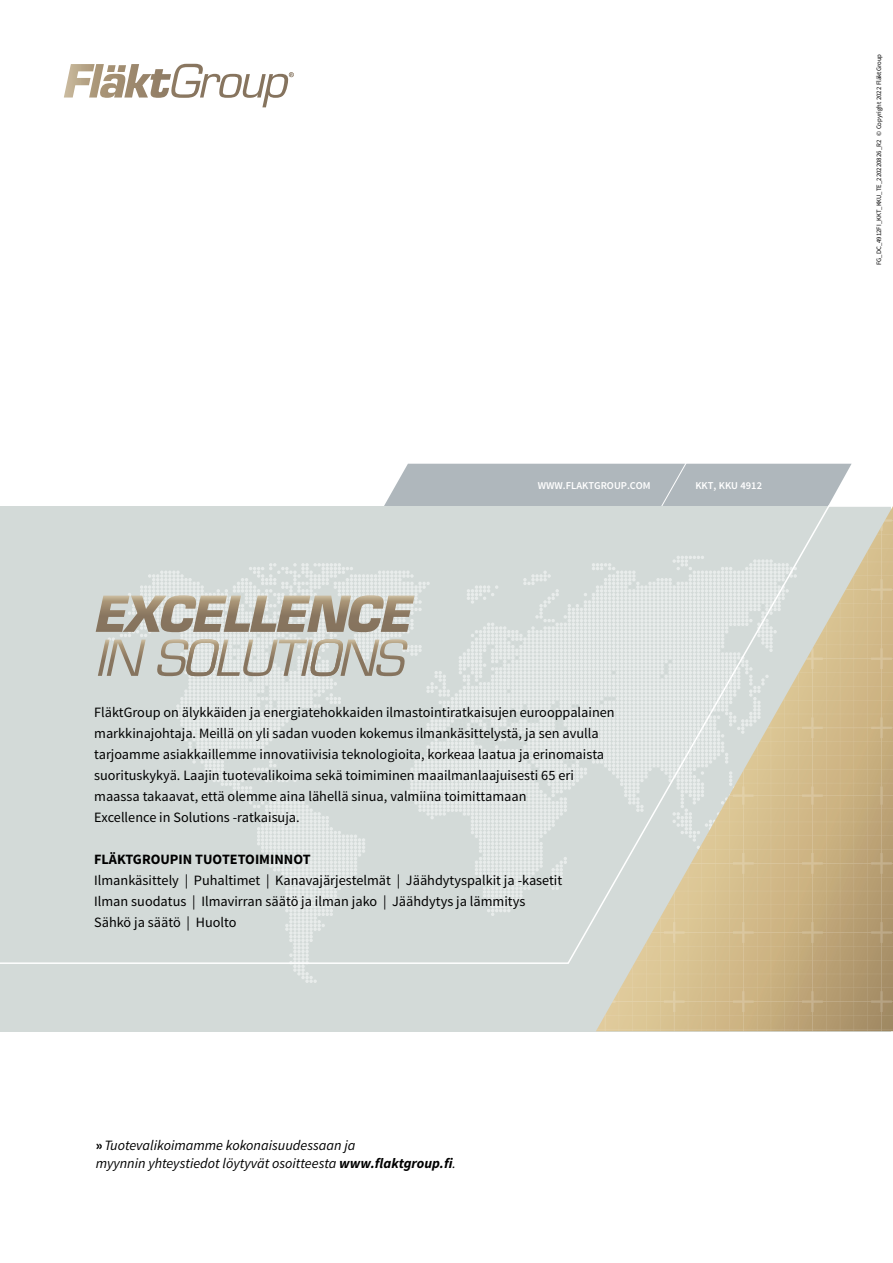
<style>
.page{position:relative;width:893px;height:1263px;background:#fff}
.page>*{position:absolute;margin:0;border:0;box-sizing:border-box;transform-origin:0 0}
.t1{font:14.25px/21px "Source Sans Pro";color:#000}
.t2{font:italic 14.25px/18px "Source Sans Pro";color:#000}
.t3{font:700 14.25px "Source Sans Pro";color:#000}
.t4{font:600 10.5px "Source Sans Pro";color:#fff}
.t5{font:6.75px "Source Sans Pro";color:#000}
.s1{font-weight:900;font-style:normal}
.s2{font-weight:700}
</style>
<div class="page">
<svg style="left:385px;top:463px;width:467px;height:41px;background:#b4bbc0"></svg>
<div style="left:0;top:506px;width:891px;height:525px;background:#d3dad8"></div>
<svg style="left:0;top:504px;width:829px;height:461px"></svg>
<svg style="left:96px;top:595px;width:319px;height:37px"></svg>
<svg style="left:98px;top:640px;width:48px;height:36px"></svg>
<svg style="left:155px;top:639px;width:117px;height:37px"></svg>
<svg style="left:279px;top:639px;width:128px;height:37px"></svg>
<svg style="left:64px;top:64px;width:230px;height:43px"></svg>
<svg style="left:596px;top:506px;width:296px;height:525px"></svg>
<svg style="left:892px;top:506px;width:1px;height:526px"></svg>
<p class="t4" style="left:538px;top:479px;width:114px">WWW.FLAKTGROUP.COM</p>
<p class="t4" style="left:695px;top:479px;width:68px">KKT, KKU 4912</p>
<p class="t1" style="left:94px;top:702px;width:522px">FläktGroup on älykkäiden ja energiatehokkaiden ilmastointiratkaisujen eurooppalainen markkinajohtaja. Meillä on yli sadan vuoden kokemus ilmankäsittelystä, ja sen avulla tarjoamme asiakkaillemme innovatiivisia teknologioita, korkeaa laatua ja erinomaista suorituskykyä. Laajin tuotevalikoima sekä toimiminen maailmanlaajuisesti 65 eri maassa takaavat, että olemme aina lähellä sinua, valmiina toimittamaan<br>Excellence in Solutions -ratkaisuja.</p>
<p class="t3" style="left:94px;top:850px;width:218px">FLÄKTGROUPIN TUOTETOIMINNOT</p>
<p class="t1" style="left:94px;top:870px;width:470px">Ilmankäsittely | Puhaltimet | Kanavajärjestelmät | Jäähdytyspalkit ja -kasetit<br>Ilman suodatus | Ilmavirran säätö ja ilman jako | Jäähdytys ja lämmitys<br>Sähkö ja säätö | Huolto</p>
<p class="t2" style="left:96px;top:1136px;width:362px"><span class="s1">»</span> Tuotevalikoimamme kokonaisuudessaan ja<br>myynnin yhteystiedot löytyvät osoitteesta <span class="s2">www.flaktgroup.fi</span>.</p>
<p class="t5" style="left:875px;top:265px;width:212px;rotate:-90deg">FG_DC_4912FI_KKT_KKU_TE_220220826_R2 © Copyright 2022 FläktGroup</p>
</div>
